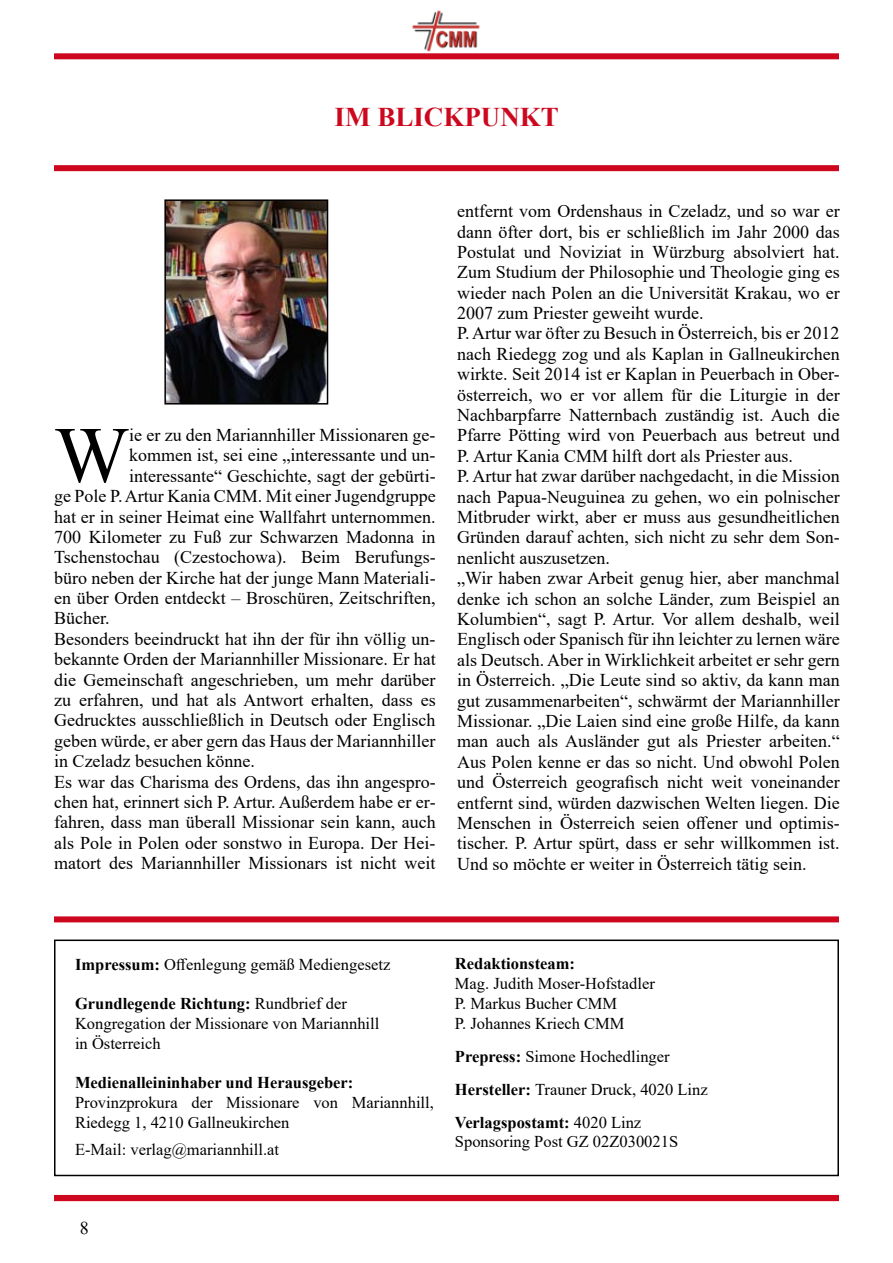
<style>
.page{position:relative;width:893px;height:1263px;background:#fff}
.page>*{position:absolute;margin:0;border:0;box-sizing:border-box;transform-origin:0 0}
.t1{font:79.65px "Times New Roman";color:#000}
.t2{font:700 27px "Times New Roman";color:#cd071e}
.t3{font:18px/20.4px "Times New Roman";color:#000}
.t4{font:16.5px/19.8px "Times New Roman";color:#000}
.s1{font-weight:700}
</style>
<div class="page">
<img style="left:412px;top:10px;width:68px;height:42px">
<div style="left:54px;top:165px;width:785px;height:6px;background:#cd071e"></div>
<div style="left:54px;top:53px;width:785px;height:6px;background:#cd071e"></div>
<div style="left:54px;top:916px;width:785px;height:6px;background:#cd071e"></div>
<div style="left:54px;top:1195px;width:785px;height:6px;background:#cd071e"></div>
<div style="left:54px;top:939px;width:785px;height:237px;border:2px solid #000"></div>
<img style="left:167px;top:202px;width:158px;height:199px">
<div style="left:164px;top:199px;width:164px;height:205px;border:2px solid #000"></div>
<p class="t2" style="left:335px;top:98px;width:226px">IM BLICKPUNKT</p>
<p class="t1" style="left:54px;top:399px;width:77px">W</p>
<p class="t3" style="left:129px;top:424px;width:308px">ie er zu den Mariannhiller Missionaren ge-</p>
<p class="t3" style="left:129px;top:444px;width:308px">kommen ist, sei eine „interessante und un-</p>
<p class="t3" style="left:129px;top:465px;width:308px">interessante“ Geschichte, sagt der gebürti-</p>
<p class="t3" style="left:54px;top:485px;width:383px">ge Pole P. Artur Kania CMM. Mit einer Jugendgruppe</p>
<p class="t3" style="left:54px;top:506px;width:383px">hat er in seiner Heimat eine Wallfahrt unternommen.</p>
<p class="t3" style="left:54px;top:526px;width:383px">700 Kilometer zu Fuß zur Schwarzen Madonna in</p>
<p class="t3" style="left:54px;top:546px;width:383px">Tschenstochau (Czestochowa). Beim Berufungs-</p>
<p class="t3" style="left:54px;top:567px;width:383px">büro neben der Kirche hat der junge Mann Materiali-</p>
<p class="t3" style="left:54px;top:587px;width:383px">en über Orden entdeckt – Broschüren, Zeitschriften,</p>
<p class="t3" style="left:54px;top:608px;width:57px">Bücher.</p>
<p class="t3" style="left:54px;top:628px;width:383px">Besonders beeindruckt hat ihn der für ihn völlig un-</p>
<p class="t3" style="left:54px;top:648px;width:383px">bekannte Orden der Mariannhiller Missionare. Er hat</p>
<p class="t3" style="left:54px;top:669px;width:383px">die Gemeinschaft angeschrieben, um mehr darüber</p>
<p class="t3" style="left:54px;top:689px;width:383px">zu erfahren, und hat als Antwort erhalten, dass es</p>
<p class="t3" style="left:54px;top:710px;width:383px">Gedrucktes ausschließlich in Deutsch oder Englisch</p>
<p class="t3" style="left:54px;top:730px;width:383px">geben würde, er aber gern das Haus der Mariannhiller</p>
<p class="t3" style="left:54px;top:750px;width:202px">in Czeladz besuchen könne.</p>
<p class="t3" style="left:54px;top:771px;width:383px">Es war das Charisma des Ordens, das ihn angespro-</p>
<p class="t3" style="left:54px;top:791px;width:383px">chen hat, erinnert sich P. Artur. Außerdem habe er er-</p>
<p class="t3" style="left:54px;top:812px;width:383px">fahren, dass man überall Missionar sein kann, auch</p>
<p class="t3" style="left:54px;top:832px;width:383px">als Pole in Polen oder sonstwo in Europa. Der Hei-</p>
<p class="t3" style="left:54px;top:852px;width:383px">matort des Mariannhiller Missionars ist nicht weit</p>
<p class="t3" style="left:457px;top:200px;width:384px">entfernt vom Ordenshaus in Czeladz, und so war er dann öfter dort, bis er schließlich im Jahr 2000 das Postulat und Noviziat in Würzburg absolviert hat.<br>Zum Studium der Philosophie und Theologie ging es wieder nach Polen an die Universität Krakau, wo er 2007 zum Priester geweiht wurde.<br>P. Artur war öfter zu Besuch in Österreich, bis er 2012 nach Riedegg zog und als Kaplan in Gallneukirchen wirkte. Seit 2014 ist er Kaplan in Peuerbach in Ober&shy;österreich, wo er vor allem für die Liturgie in der Nachbarpfarre Natternbach zuständig ist. Auch die Pfarre Pötting wird von Peuerbach aus betreut und P. Artur Kania CMM hilft dort als Priester aus.<br>P. Artur hat zwar darüber nachgedacht, in die Mission nach Papua-Neuguinea zu gehen, wo ein polnischer Mitbruder wirkt, aber er muss aus gesundheitlichen Gründen darauf achten, sich nicht zu sehr dem Son&shy;nenlicht auszusetzen.<br>„Wir haben zwar Arbeit genug hier, aber manchmal denke ich schon an solche Länder, zum Beispiel an Kolumbien“, sagt P. Artur. Vor allem deshalb, weil Englisch oder Spanisch für ihn leichter zu lernen wäre als Deutsch. Aber in Wirklichkeit arbeitet er sehr gern in Österreich. „Die Leute sind so aktiv, da kann man gut zusammenarbeiten“, schwärmt der Mariannhiller Missionar. „Die Laien sind eine große Hilfe, da kann man auch als Ausländer gut als Priester arbeiten.“ Aus Polen kenne er das so nicht. Und obwohl Polen und Österreich geografisch nicht weit voneinander entfernt sind, würden dazwischen Welten liegen. Die Menschen in Österreich seien offener und optimis&shy;tischer. P. Artur spürt, dass er sehr willkommen ist.<br>Und so möchte er weiter in Österreich tätig sein.</p>
<p class="t4" style="left:75px;top:953px;width:317px"><span class="s1">Impressum:</span> Offenlegung gemäß Mediengesetz</p>
<p class="t4" style="left:75px;top:993px;width:306px"><span class="s1">Grundlegende Richtung:</span> Rundbrief der<br>Kongregation der Missionare von Mariannhill in Österreich</p>
<p class="t4" style="left:75px;top:1072px;width:360px"><span class="s1">Medienalleininhaber und Herausgeber:<br></span>Provinzprokura der Missionare von Mariannhill,<br>Riedegg 1, 4210 Gallneukirchen</p>
<p class="t4" style="left:75px;top:1139px;width:206px">E-Mail: verlag@mariannhill.at</p>
<p class="t4" style="left:455px;top:953px;width:201px"><span class="s1">Redaktionsteam:<br></span>Mag. Judith Moser-Hofstadler<br>P. Markus Bucher CMM<br>P. Johannes Kriech CMM</p>
<p class="t4" style="left:455px;top:1039px;width:254px;line-height:33px"><span class="s1">Prepress:</span> Simone Hochedlinger<br><span class="s1">Hersteller:</span> Trauner Druck, 4020 Linz<br><span class="s1">Verlagspostamt:</span> 4020 Linz</p>
<p class="t4" style="left:455px;top:1131px;width:225px">Sponsoring Post GZ 02Z030021S</p>
<p class="t3" style="left:80px;top:1218px;width:10px">8</p>
</div>
